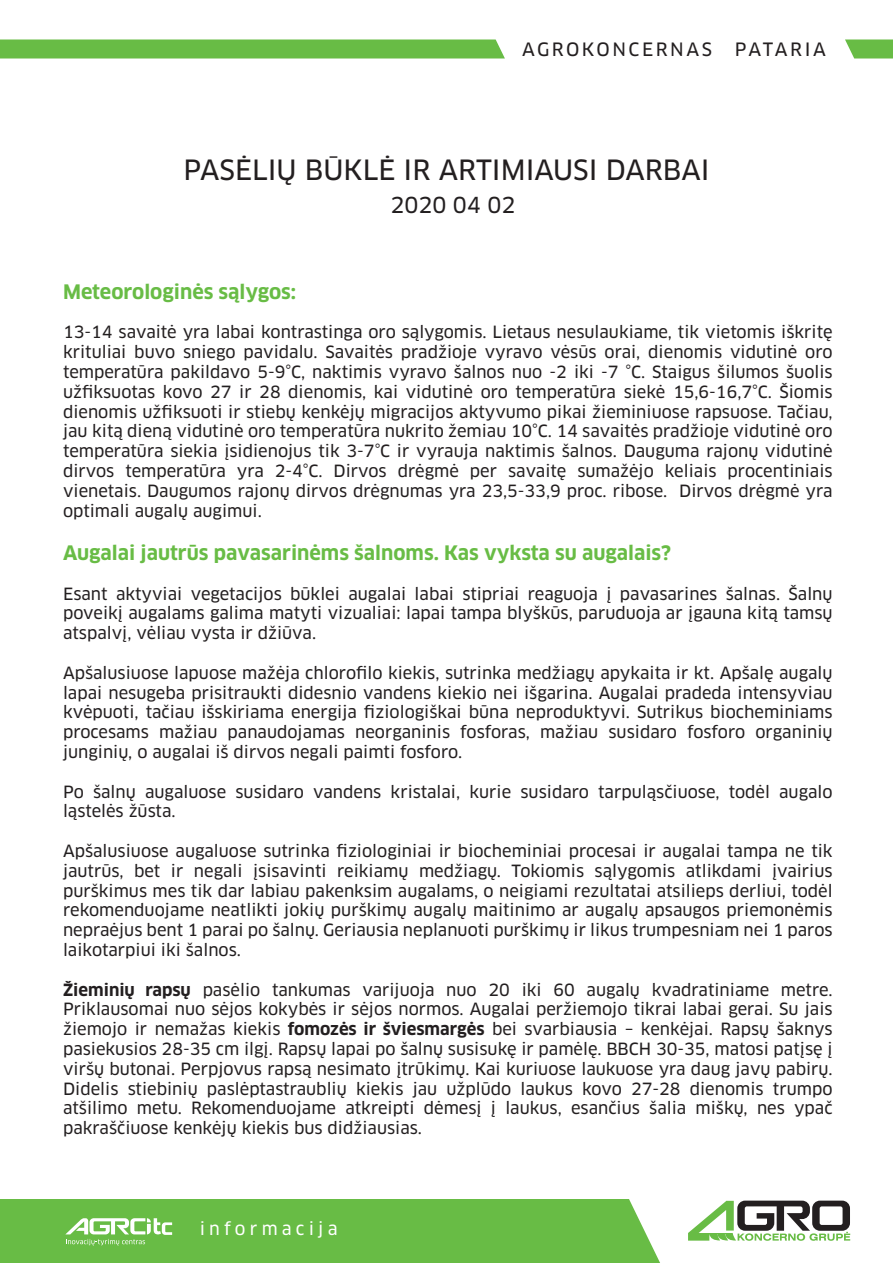
<style>
.page{position:relative;width:893px;height:1263px;background:#fff}
.page>*{position:absolute;margin:0;border:0;box-sizing:border-box;transform-origin:0 0}
.t1{font:27.3px "Clan Pro News";color:#231f20}
.t2{font:21.6px "Clan Pro News";color:#231f20}
.t3{font:700 19.5px "Clan Pro";color:#68bc45}
.t4{font:18px "Clan Pro News";letter-spacing:.14em;color:#231f20}
.t5{font:18px "Clan Pro News";letter-spacing:.12em;color:#231f20}
.t6{font:17.25px "Clan Pro News";letter-spacing:.24em;color:#fff}
.t7{font:16.5px/19.8px "Clan Pro News";color:#231f20;text-align:justify}
.s1{font-family:"Clan Pro";font-weight:700}
</style>
<div class="page">
<div style="left:0;top:1200px;width:893px;height:63px;background:#68bc45"></div>
<svg style="left:65px;top:1218px;width:107px;height:27px"></svg>
<svg style="left:606px;top:1199px;width:287px;height:64px"></svg>
<svg style="left:845px;top:39px;width:48px;height:20px"></svg>
<svg style="left:0;top:39px;width:505px;height:20px;background:#70bf4f"></svg>
<p class="t4" style="left:522px;top:38px;width:191px">AGROKONCERNAS</p>
<p class="t5" style="left:735px;top:38px;width:92px">PATARIA</p>
<h1 class="t1" style="left:183px;top:153px;width:528px">PASĖLIŲ BŪKLĖ IR ARTIMIAUSI DARBAI</h1>
<h2 class="t2" style="left:390px;top:192px;width:126px">2020 04 02</h2>
<p class="t3" style="left:63px;top:280px;width:235px">Meteorologinės sąlygos:</p>
<p class="t7" style="left:63px;top:323px;width:771px">13-14 savaitė yra labai kontrastinga oro sąlygomis. Lietaus nesulaukiame, tik vietomis iškritę krituliai buvo sniego pavidalu. Savaitės pradžioje vyravo vėsūs orai, dienomis vidutinė oro temperatūra pakildavo 5-9°C, naktimis vyravo šalnos nuo -2 iki -7 °C. Staigus šilumos šuolis užfiksuotas kovo 27 ir 28 dienomis, kai vidutinė oro temperatūra siekė 15,6-16,7°C. Šiomis dienomis užfiksuoti ir stiebų kenkėjų migracijos aktyvumo pikai žieminiuose rapsuose. Tačiau, jau kitą dieną vidutinė oro temperatūra nukrito žemiau 10°C. 14 savaitės pradžioje vidutinė oro temperatūra siekia įsidienojus tik 3-7°C ir vyrauja naktimis šalnos. Dauguma rajonų vidutinė dirvos temperatūra yra 2-4°C. Dirvos drėgmė per savaitę sumažėjo keliais procentiniais vienetais. Daugumos rajonų dirvos drėgnumas yra 23,5-33,9 proc. ribose. Dirvos drėgmė yra optimali augalų augimui.</p>
<p class="t3" style="left:63px;top:541px;width:610px">Augalai jautrūs pavasarinėms šalnoms. Kas vyksta su augalais?</p>
<p class="t7" style="left:63px;top:584px;width:771px">Esant aktyviai vegetacijos būklei augalai labai stipriai reaguoja į pavasarines šalnas. Šalnų poveikį augalams galima matyti vizualiai: lapai tampa blyškūs, paruduoja ar įgauna kitą tamsų atspalvį, vėliau vysta ir džiūva.</p>
<p class="t7" style="left:63px;top:663px;width:771px">Apšalusiuose lapuose mažėja chlorofilo kiekis, sutrinka medžiagų apykaita ir kt. Apšalę augalų lapai nesugeba prisitraukti didesnio vandens kiekio nei išgarina. Augalai pradeda intensyviau kvėpuoti, tačiau išskiriama energija fiziologiškai būna neproduktyvi. Sutrikus biocheminiams procesams mažiau panaudojamas neorganinis fosforas, mažiau susidaro fosforo organinių junginių, o augalai iš dirvos negali paimti fosforo.</p>
<p class="t7" style="left:63px;top:782px;width:771px">Po šalnų augaluose susidaro vandens kristalai, kurie susidaro tarpuląsčiuose, todėl augalo ląstelės žūsta.</p>
<p class="t7" style="left:63px;top:841px;width:771px">Apšalusiuose augaluose sutrinka fiziologiniai ir biocheminiai procesai ir augalai tampa ne tik jautrūs, bet ir negali įsisavinti reikiamų medžiagų. Tokiomis sąlygomis atlikdami įvairius purškimus mes tik dar labiau pakenksim augalams, o neigiami rezultatai atsilieps derliui, todėl rekomenduojame neatlikti jokių purškimų augalų maitinimo ar augalų apsaugos priemonėmis nepraėjus bent 1 parai po šalnų. Geriausia neplanuoti purškimų ir likus trumpesniam nei 1 paros laikotarpiui iki šalnos.</p>
<p class="t7" style="left:63px;top:980px;width:771px"><span class="s1">Žieminių rapsų</span> pasėlio tankumas varijuoja nuo 20 iki 60 augalų kvadratiniame metre.<br>Priklausomai nuo sėjos kokybės ir sėjos normos. Augalai peržiemojo tikrai labai gerai. Su jais žiemojo ir nemažas kiekis <span class="s1">fomozės ir šviesmargės</span> bei svarbiausia – kenkėjai. Rapsų šaknys pasiekusios 28-35 cm ilgį. Rapsų lapai po šalnų susisukę ir pamėlę. BBCH 30-35, matosi patįsę į viršų butonai. Perpjovus rapsą nesimato įtrūkimų. Kai kuriuose laukuose yra daug javų pabirų.<br>Didelis stiebinių paslėptastraublių kiekis jau užplūdo laukus kovo 27-28 dienomis trumpo atšilimo metu. Rekomenduojame atkreipti dėmesį į laukus, esančius šalia miškų, nes ypač pakraščiuose kenkėjų kiekis bus didžiausias.</p>
<p class="t6" style="left:200px;top:1218px;width:139px">informacija</p>
</div>
